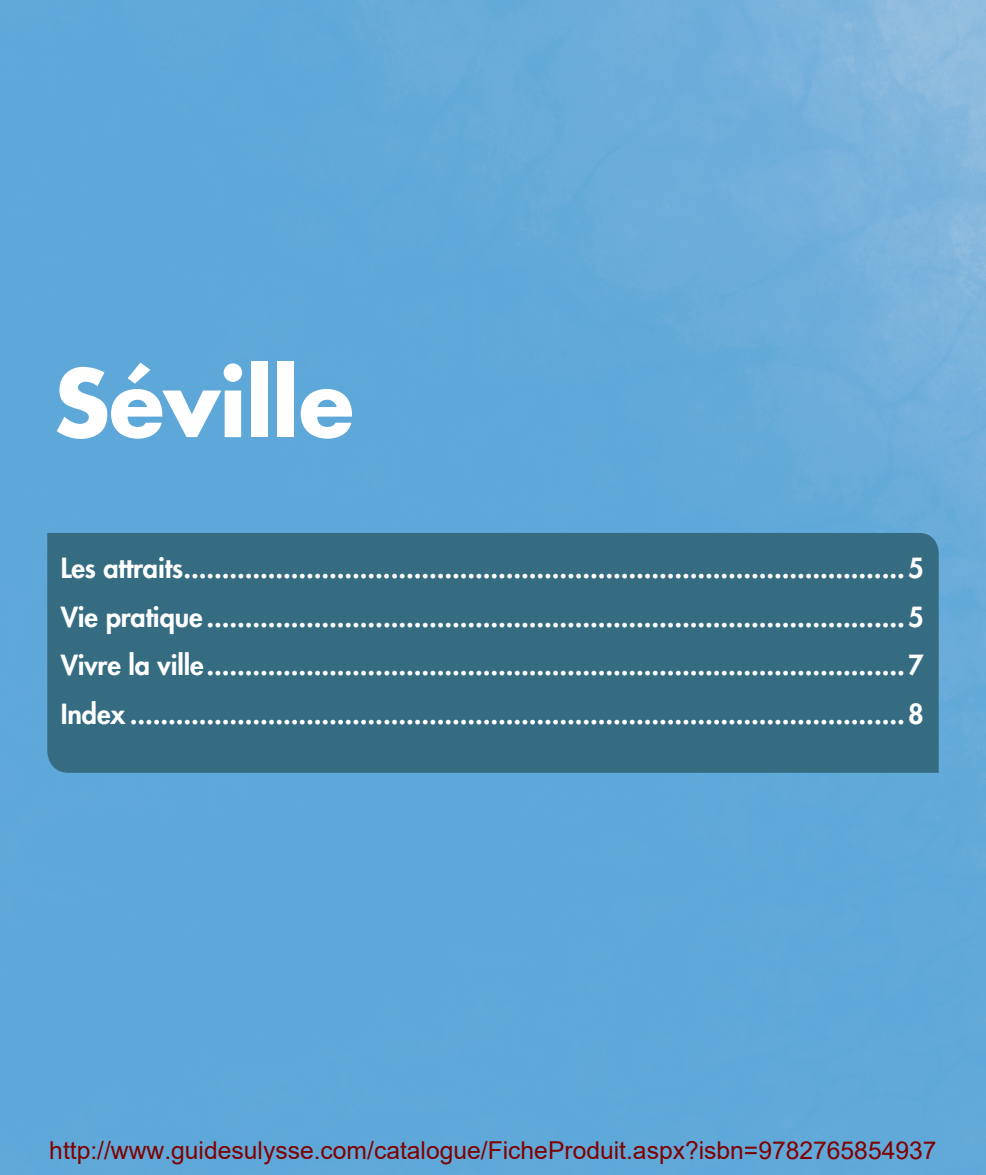
<style>
.page{position:relative;width:986px;height:1175px;background:#fff}
.page>*{position:absolute;margin:0;border:0;box-sizing:border-box;transform-origin:0 0}
.t1{font:700 90.75px "Futura Std";letter-spacing:-.01em;color:#fff}
.t2{font:800 27px/48.8px "Futura Std";letter-spacing:-.005em;color:#fff;text-align:justify}
.t3{font:24.6px "Arial";color:#800000}
</style>
<div class="page">
<img style="left:0;top:0;width:986px;height:1174px">
<div style="left:47px;top:533px;width:891px;height:239px;background:#356c81"></div>
<h1 class="t1" style="left:54px;top:343px;width:301px">Séville</h1>
<p class="t2" style="left:61px;top:543px;width:864px">Les attraits..............................................................................................5<br>Vie pratique ...........................................................................................5<br>Vivre la ville...........................................................................................7<br>Index .....................................................................................................8</p>
<p class="t3" style="left:49px;top:1133px;width:888px">http://www.guidesulysse.com/catalogue/FicheProduit.aspx?isbn=9782765854937</p>
</div>
